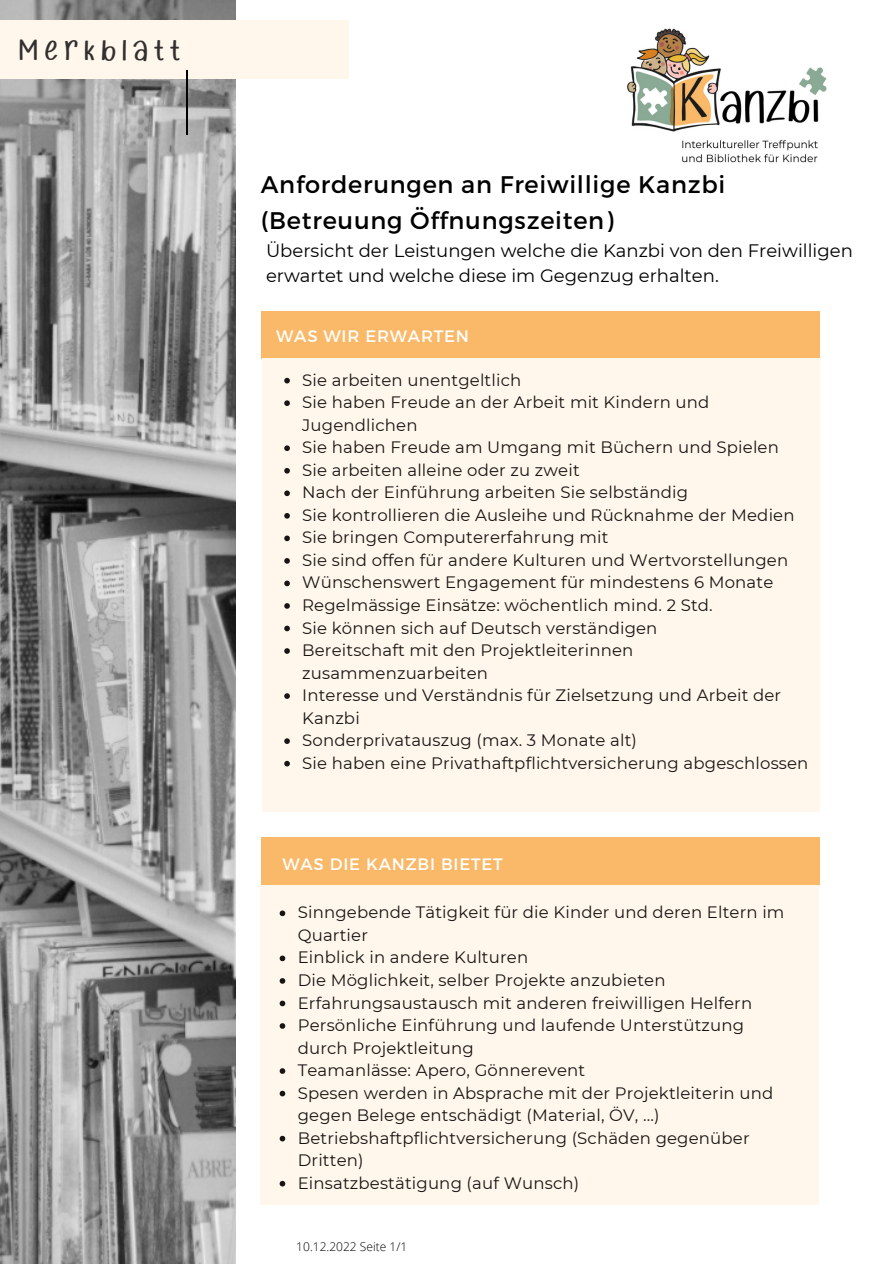
<style>
.page{position:relative;width:894px;height:1264px;background:#fff}
.page>*{position:absolute;margin:0;border:0;box-sizing:border-box;transform-origin:0 0}
.t1{font:30.3px "Kidstar";letter-spacing:.2em;color:#303030}
.t2{font:24px/36px "Montserrat";letter-spacing:.03em;color:#000}
.t3{font:18px/24.8px "Montserrat";color:#000}
.t4{font:16.65px "Montserrat";letter-spacing:.05em;color:#fff}
.t5{font:16.5px/22.5px "Montserrat";letter-spacing:.01em;color:#171514}
.t6{font:16.5px "Montserrat";letter-spacing:.05em;color:#fff}
.t7{font:300 12px "Open Sans";color:#000}
</style>
<div class="page">
<img style="left:0;top:0;width:235px;height:1263px">
<div style="left:261px;top:311px;width:558px;height:48px;background:#fab969"></div>
<div style="left:0;top:21px;width:348px;height:58px;background:#fff7eb"></div>
<div style="left:262px;top:358px;width:557px;height:453px;background:#fff7eb"></div>
<hr style="left:186px;top:70px;width:1px;height:64px;background:#000">
<img style="left:627px;top:28px;width:200px;height:135px">
<svg style="left:284px;top:378px;width:6px;height:5px"></svg>
<svg style="left:284px;top:400px;width:6px;height:6px"></svg>
<svg style="left:284px;top:445px;width:6px;height:6px"></svg>
<svg style="left:284px;top:468px;width:6px;height:5px"></svg>
<svg style="left:284px;top:490px;width:6px;height:6px"></svg>
<svg style="left:284px;top:513px;width:6px;height:5px"></svg>
<svg style="left:284px;top:535px;width:6px;height:6px"></svg>
<svg style="left:284px;top:558px;width:6px;height:5px"></svg>
<svg style="left:284px;top:580px;width:6px;height:6px"></svg>
<svg style="left:284px;top:603px;width:6px;height:5px"></svg>
<svg style="left:284px;top:625px;width:6px;height:6px"></svg>
<svg style="left:284px;top:648px;width:6px;height:6px"></svg>
<svg style="left:284px;top:693px;width:6px;height:6px"></svg>
<svg style="left:284px;top:738px;width:6px;height:6px"></svg>
<svg style="left:284px;top:760px;width:6px;height:6px"></svg>
<div style="left:261px;top:837px;width:558px;height:47px;background:#fab969"></div>
<div style="left:261px;top:884px;width:557px;height:320px;background:#fff7eb"></div>
<svg style="left:279px;top:910px;width:6px;height:6px"></svg>
<svg style="left:279px;top:955px;width:6px;height:6px"></svg>
<svg style="left:279px;top:978px;width:6px;height:5px"></svg>
<svg style="left:279px;top:1000px;width:6px;height:6px"></svg>
<svg style="left:279px;top:1023px;width:6px;height:5px"></svg>
<svg style="left:279px;top:1068px;width:6px;height:5px"></svg>
<svg style="left:279px;top:1090px;width:6px;height:6px"></svg>
<svg style="left:279px;top:1135px;width:6px;height:6px"></svg>
<svg style="left:279px;top:1180px;width:6px;height:6px"></svg>
<h1 class="t1" style="left:19px;top:38px;width:163px">MERKBLATT</h1>
<h2 class="t2" style="left:261px;top:165px;width:466px">Anforderungen an Freiwillige Kanzbi (Betreuung Öffnungszeiten)</h2>
<p class="t3" style="left:266px;top:239px;width:588px">Übersicht der Leistungen welche die Kanzbi von den Freiwilligen erwartet und welche diese im Gegenzug erhalten.</p>
<p class="t4" style="left:276px;top:325px;width:194px">WAS WIR ERWARTEN</p>
<p class="t5" style="left:302px;top:368px;width:507px">Sie arbeiten unentgeltlich<br>Sie haben Freude an der Arbeit mit Kindern und Jugendlichen<br>Sie haben Freude am Umgang mit Büchern und Spielen<br>Sie arbeiten alleine oder zu zweit<br>Nach der Einführung arbeiten Sie selbständig<br>Sie kontrollieren die Ausleihe und Rücknahme der Medien Sie bringen Computererfahrung mit<br>Sie sind offen für andere Kulturen und Wertvorstellungen Wünschenswert Engagement für mindestens 6 Monate Regelmässige Einsätze: wöchentlich mind. 2 Std.<br>Sie können sich auf Deutsch verständigen<br>Bereitschaft mit den Projektleiterinnen zusammenzuarbeiten<br>Interesse und Verständnis für Zielsetzung und Arbeit der Kanzbi<br>Sonderprivatauszug (max. 3 Monate alt)<br>Sie haben eine Privathaftpflichtversicherung abgeschlossen</p>
<p class="t6" style="left:282px;top:853px;width:222px">WAS DIE KANZBI BIETET</p>
<p class="t5" style="left:298px;top:901px;width:488px">Sinngebende Tätigkeit für die Kinder und deren Eltern im Quartier<br>Einblick in andere Kulturen<br>Die Möglichkeit, selber Projekte anzubieten Erfahrungsaustausch mit anderen freiwilligen Helfern Persönliche Einführung und laufende Unterstützung durch Projektleitung<br>Teamanlässe: Apero, Gönnerevent<br>Spesen werden in Absprache mit der Projektleiterin und gegen Belege entschädigt (Material, ÖV, ...)<br>Betriebshaftpflichtversicherung (Schäden gegenüber Dritten)<br>Einsatzbestätigung (auf Wunsch)</p>
<p class="t7" style="left:296px;top:1237px;width:112px">10.12.2022 Seite 1/1</p>
</div>
